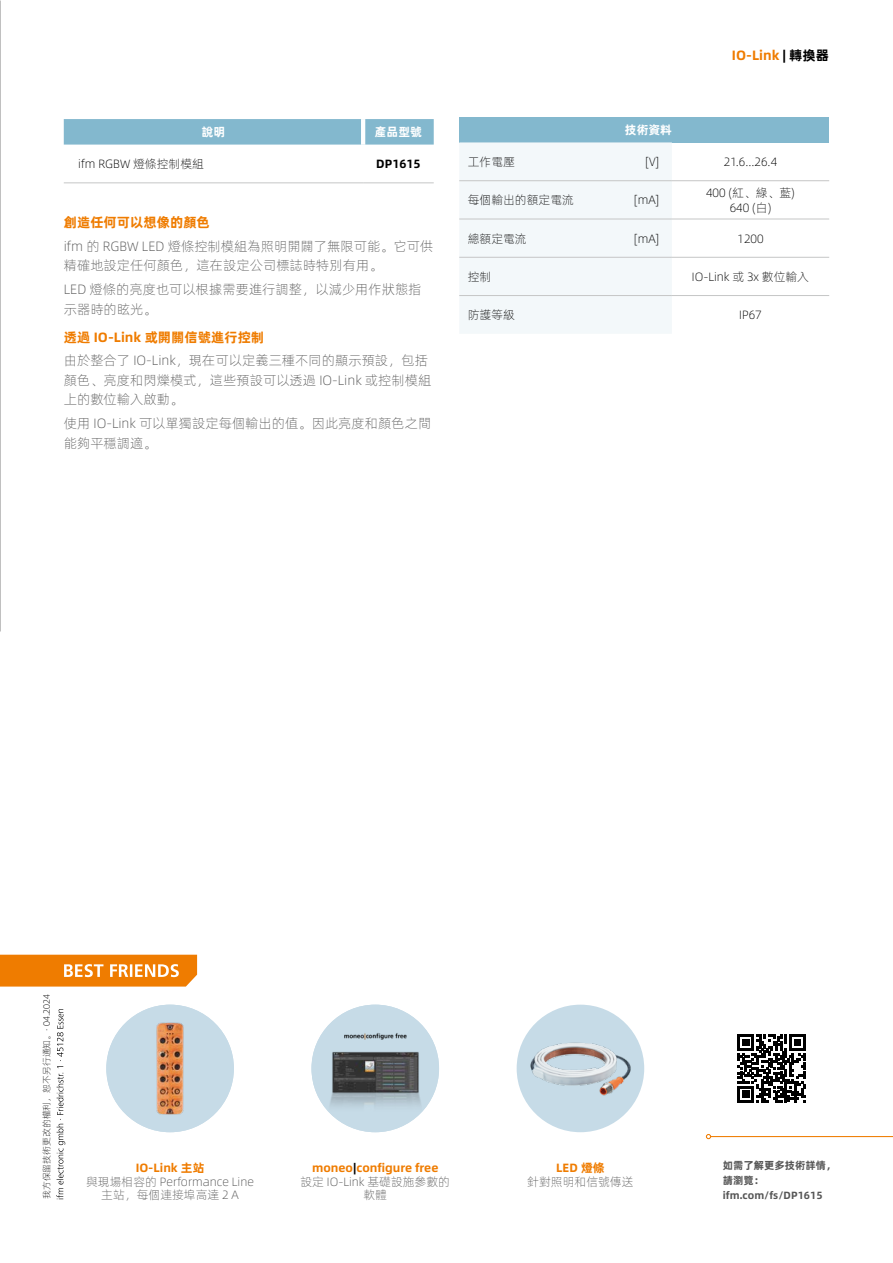
<style>
.page{position:relative;width:893px;height:1263px;background:#fff}
.page>*{position:absolute;margin:0;border:0;box-sizing:border-box;transform-origin:0 0}
.Fließtext{font:13.5px/19.5px "Alibaba Pu Hui Ti L";color:#565656}
.Fließtext_Headline{font:13.5px "Alibaba Pu Hui Ti B";color:#ef7c00}
.Box_Produktgruppe{font:13.5px "Alibaba Pu Hui Ti B";color:#ef7c00}
.Best_Friends_Fließtext{font:12px/13.5px "Alibaba Pu Hui Ti L";color:#565656;text-align:center}
.Tabellentext_zentriert{font:12px/15.8px "Alibaba Pu Hui Ti L";color:#000;text-align:center}
.Tabellentext_TAB{font:12px "Alibaba Pu Hui Ti L";color:#000}
.Best_Friends_Headline_orange{font:12px "Alibaba Pu Hui Ti B";color:#ef7c00}
.Tabellenkopf{font:12px "Alibaba Pu Hui Ti B";color:#fff}
.BESTELLNUMMER{font:12px "Alibaba Pu Hui Ti B";color:#000}
.Tabelle_Subheadline{font:12px "Alibaba Pu Hui Ti B";color:#fff}
.QR_Code_linksbündig{font:10.5px/15px "Alibaba Pu Hui Ti B";color:#565656}
.Datum{font:9px "Alibaba Pu Hui Ti L";color:#000}
.s1{color:#000}
</style>
<div class="page">
<img style="left:0;top:0;width:1px;height:631px">
<svg style="left:0;top:955px;width:197px;height:31px;background:#f08b1e"></svg>
<div style="left:517px;top:1005px;width:127px;height:127px;background:#c6dbe7;border-radius:50%"></div>
<img style="left:527px;top:1014px;width:107px;height:108px">
<hr style="left:711px;top:1136px;width:182px;height:1px;background:#ef7c00">
<svg style="left:706px;top:1134px;width:5px;height:5px"></svg>
<svg style="left:738px;top:1034px;width:68px;height:68px"></svg>
<svg style="left:56px;top:1009px;width:9px;height:190px"></svg>
<div style="left:64px;top:119px;width:370px;height:26px;background:#83b8ce"></div>
<hr style="left:361px;top:119px;width:4px;height:26px;background:#fff">
<hr style="left:64px;top:183px;width:299px;height:1px;background:#c5c6c6">
<hr style="left:363px;top:183px;width:71px;height:1px;background:#c5c6c6">
<div style="left:459px;top:117px;width:370px;height:25px;background:#83b8ce"></div>
<div style="left:459px;top:142px;width:213px;height:191px;background:#f3f8fa"></div>
<hr style="left:459px;top:219px;width:213px;height:1px;background:#c5c6c6">
<hr style="left:672px;top:219px;width:157px;height:1px;background:#c5c6c6">
<hr style="left:459px;top:257px;width:213px;height:1px;background:#c5c6c6">
<hr style="left:672px;top:257px;width:157px;height:1px;background:#c5c6c6">
<hr style="left:459px;top:295px;width:213px;height:1px;background:#c5c6c6">
<hr style="left:672px;top:295px;width:157px;height:1px;background:#c5c6c6">
<hr style="left:459px;top:180px;width:213px;height:1px;background:#c5c6c6">
<hr style="left:672px;top:180px;width:157px;height:1px;background:#c5c6c6">
<div style="left:106px;top:1005px;width:128px;height:127px;background:#c6dbe7;border-radius:50%"></div>
<img style="left:122px;top:1020px;width:96px;height:97px">
<div style="left:311px;top:1005px;width:128px;height:127px;background:#c6dbe7;border-radius:50%"></div>
<img style="left:321px;top:1014px;width:108px;height:109px">
<p class="Tabellenkopf" style="left:202px;top:123px;width:25px">說明</p>
<p class="Tabellenkopf" style="left:375px;top:123px;width:49px">產品型號</p>
<p class="Tabellentext_TAB" style="left:78px;top:155px;width:127px">ifm RGBW 燈條控制模組</p>
<p class="BESTELLNUMMER" style="left:376px;top:155px;width:46px">DP1615</p>
<p class="Fließtext_Headline" style="left:64px;top:212px;width:148px">創造任何可以想像的顏色</p>
<p class="Fließtext" style="left:64px;top:236px;width:371px">ifm 的 RGBW LED 燈條控制模組為照明開闢了無限可能。它可供精確地設定任何顏色，這在設定公司標誌時特別有用。</p>
<p class="Fließtext" style="left:64px;top:279px;width:359px">LED 燈條的亮度也可以根據需要進行調整，以減少用作狀態指示器時的眩光。</p>
<p class="Fließtext_Headline" style="left:64px;top:326px;width:202px">透過 IO-Link 或開關信號進行控制</p>
<p class="Fließtext" style="left:64px;top:350px;width:369px">由於整合了 IO-Link，現在可以定義三種不同的顯示預設，包括顏色、亮度和閃爍模式，這些預設可以透過 IO-Link 或控制模組上的數位輸入啟動。</p>
<p class="Fließtext" style="left:64px;top:413px;width:369px">使用 IO-Link 可以單獨設定每個輸出的值。因此亮度和顏色之間能夠平穩調適。</p>
<p class="Tabelle_Subheadline" style="left:625px;top:121px;width:49px">技術資料</p>
<p class="Box_Produktgruppe" style="left:732px;top:44px;width:99px">IO-Link <span class="s1">| 轉換器</span></p>
<p class="Tabellentext_TAB" style="left:468px;top:153px;width:49px">工作電壓</p>
<p class="Tabellentext_TAB" style="left:646px;top:153px;width:15px">[V]</p>
<p class="Tabellentext_zentriert" style="left:724px;top:153px;width:55px">21.6...26.4</p>
<p class="Tabellentext_TAB" style="left:468px;top:191px;width:108px">每個輸出的額定電流</p>
<p class="Tabellentext_TAB" style="left:634px;top:191px;width:26px">[mA]</p>
<p class="Tabellentext_zentriert" style="left:706px;top:184px;width:90px">400 (紅、綠、藍)<br>640 (白)</p>
<p class="Tabellentext_TAB" style="left:468px;top:230px;width:61px">總額定電流</p>
<p class="Tabellentext_TAB" style="left:634px;top:230px;width:26px">[mA]</p>
<p class="Tabellentext_zentriert" style="left:737px;top:230px;width:28px">1200</p>
<p class="Tabellentext_TAB" style="left:468px;top:268px;width:25px">控制</p>
<p class="Tabellentext_zentriert" style="left:692px;top:268px;width:119px">IO-Link 或 3x 數位輸入</p>
<p class="Tabellentext_TAB" style="left:468px;top:306px;width:49px">防護等級</p>
<p class="Tabellentext_zentriert" style="left:739px;top:307px;width:24px">IP67</p>
<p class="Datum" style="left:40px;top:1199px;width:207px;rotate:-90deg">我方保留技術更改的權利，恕不另行通知。· 04.2024</p>
<p class="Best_Friends_Headline_orange" style="left:136px;top:1158px;width:70px">IO-Link 主站</p>
<p class="Best_Friends_Fließtext" style="left:86px;top:1174px;width:169px">與現場相容的 Performance Line主站，每個連接埠高達 2 A</p>
<p class="Best_Friends_Headline_orange" style="left:312px;top:1158px;width:128px">moneo<span class="s1">|</span>configure free</p>
<p class="Best_Friends_Fließtext" style="left:300px;top:1174px;width:151px">設定 IO-Link 基礎設施參數的軟體</p>
<p class="Best_Friends_Headline_orange" style="left:556px;top:1158px;width:50px">LED 燈條</p>
<p class="Best_Friends_Fließtext" style="left:527px;top:1174px;width:108px">針對照明和信號傳送</p>
<p class="QR_Code_linksbündig" style="left:723px;top:1157px;width:115px">如需了解更多技術詳情，請瀏覽：</p>
<p class="QR_Code_linksbündig" style="left:723px;top:1187px;width:101px">ifm.com/fs/DP1615</p>
</div>
